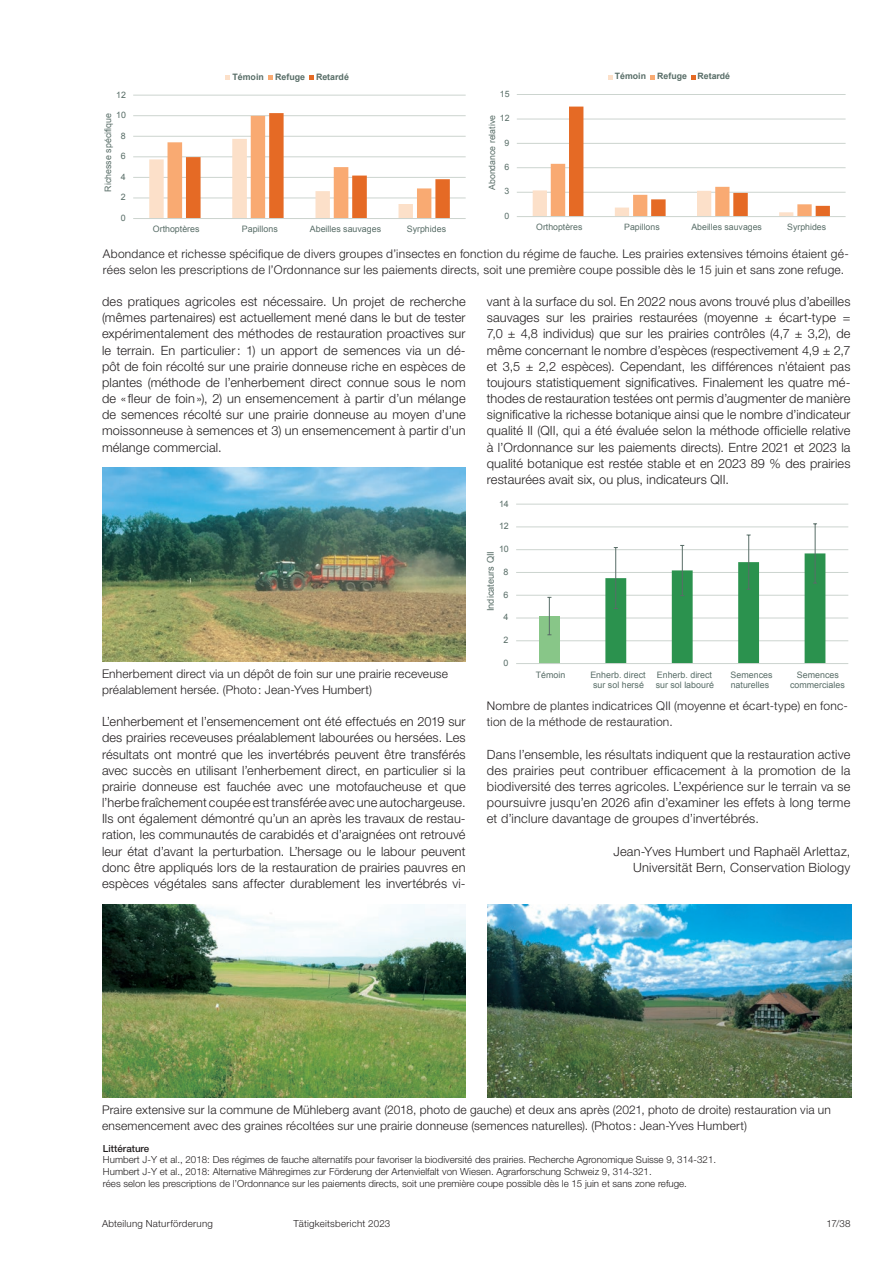
<style>
.page{position:relative;width:893px;height:1263px;background:#fff}
.page>*{position:absolute;margin:0;border:0;box-sizing:border-box;transform-origin:0 0}
.t1{font:300 12.75px/16.2px "Helvetica Neue LT Std";letter-spacing:.015em;color:#231f20;text-align:justify}
.t2{font:12.3px "Arial";color:#000}
.t3{font:300 12px/16.2px "Helvetica Neue LT Std";letter-spacing:.015em;color:#231f20}
.t4{font:300 9.75px/11.7px "Helvetica Neue LT Std";color:#231f20}
.t5{font:300 9.75px "Helvetica Neue LT Std";letter-spacing:.025em;color:#231f20}
.t6{font:500 9.75px "Helvetica Neue LT Std";color:#231f20}
.t7{font:9.3px "Arial";color:#586d67}
.t8{font:8.85px/10.8px "Arial";color:#586d67;text-align:center}
.t9{font:700 8.85px "Arial";color:#586d67}
.t10{font:8.7px "Arial";color:#586d67}
.t11{font:700 8.7px "Arial";color:#586d67}
</style>
<div class="page">
<svg style="left:517px;top:75px;width:329px;height:142px"></svg>
<svg style="left:133px;top:75px;width:333px;height:144px"></svg>
<svg style="left:516px;top:503px;width:333px;height:161px"></svg>
<img style="left:102px;top:468px;width:364px;height:194px">
<img style="left:102px;top:904px;width:364px;height:194px">
<img style="left:488px;top:904px;width:363px;height:194px">
<p class="t8" style="left:116px;top:89px;width:11px">12</p>
<p class="t8" style="left:116px;top:110px;width:11px">10</p>
<p class="t8" style="left:103px;top:191px;width:80px;rotate:-90deg">Richesse spécifique</p>
<p class="t8" style="left:121px;top:130px;width:6px">8</p>
<p class="t8" style="left:121px;top:151px;width:6px">6</p>
<p class="t8" style="left:121px;top:171px;width:6px">4</p>
<p class="t8" style="left:121px;top:192px;width:6px">2</p>
<p class="t8" style="left:121px;top:212px;width:6px">0</p>
<p class="t9" style="left:232px;top:71px;width:33px">Témoin</p>
<p class="t9" style="left:275px;top:71px;width:75px">Refuge Retardé</p>
<p class="t8" style="left:153px;top:224px;width:48px">Orthoptères</p>
<p class="t8" style="left:242px;top:224px;width:37px">Papillons</p>
<p class="t8" style="left:310px;top:224px;width:73px">Abeilles sauvages</p>
<p class="t8" style="left:407px;top:224px;width:41px">Syrphides</p>
<p class="t10" style="left:500px;top:88px;width:11px">15</p>
<p class="t10" style="left:500px;top:112px;width:11px">12</p>
<p class="t10" style="left:486px;top:190px;width:76px;rotate:-90deg">Abondance relative</p>
<p class="t10" style="left:504px;top:137px;width:6px">9</p>
<p class="t10" style="left:504px;top:161px;width:6px">6</p>
<p class="t10" style="left:504px;top:186px;width:6px">3</p>
<p class="t10" style="left:504px;top:210px;width:6px">0</p>
<p class="t11" style="left:615px;top:71px;width:33px">Témoin</p>
<p class="t11" style="left:657px;top:71px;width:74px">Refuge Retardé</p>
<p class="t10" style="left:536px;top:222px;width:48px">Orthoptères</p>
<p class="t10" style="left:624px;top:222px;width:37px">Papillons</p>
<p class="t10" style="left:691px;top:222px;width:72px">Abeilles sauvages</p>
<p class="t10" style="left:787px;top:222px;width:40px">Syrphides</p>
<p class="t3" style="left:103px;top:245px;width:747px">Abondance et richesse spécifique de divers groupes d’insectes en fonction du régime de fauche. Les prairies extensives témoins étaient gé&shy;rées selon les prescriptions de l’Ordonnance sur les paiements directs, soit une première coupe possible dès le 15 juin et sans zone refuge.</p>
<p class="t1" style="left:102px;top:293px;width:365px">des pratiques agricoles est nécessaire. Un projet de recherche (mêmes partenaires) est actuellement mené dans le but de tester expérimentalement des méthodes de restauration proactives sur le terrain. En particulier: 1) un apport de semences via un dé&shy;pôt de foin récolté sur une prairie donneuse riche en espèces de plantes (méthode de l’enherbement direct connue sous le nom de « fleur de foin»), 2) un ensemencement à partir d’un mélange de semences récolté sur une prairie donneuse au moyen d’une moissonneuse à semences et 3) un ensemencement à partir d’un mélange commercial.</p>
<p class="t3" style="left:102px;top:665px;width:348px">Enherbement direct via un dépôt de foin sur une prairie receveuse préalablement hersée. (Photo: Jean-Yves Humbert)</p>
<p class="t1" style="left:102px;top:713px;width:365px">L’enherbement et l’ensemencement ont été effectués en 2019 sur des prairies receveuses préalablement labourées ou hersées. Les résultats ont montré que les invertébrés peuvent être transférés avec succès en utilisant l’enherbement direct, en particulier si la prairie donneuse est fauchée avec une motofaucheuse et que l’herbe fraîchement coupée est transférée avec une autochargeuse.<br>Ils ont également démontré qu’un an après les travaux de restau&shy;ration, les communautés de carabidés et d’araignées ont retrouvé leur état d’avant la perturbation. L’hersage ou le labour peuvent donc être appliqués lors de la restauration de prairies pauvres en espèces végétales sans affecter durablement les invertébrés vi-</p>
<p class="t1" style="left:487px;top:293px;width:365px">vant à la surface du sol. En 2022 nous avons trouvé plus d’abeilles sauvages sur les prairies restaurées (moyenne ± écart-type = 7,0 ± 4,8 individus) que sur les prairies contrôles (4,7 ± 3,2), de même concernant le nombre d’espèces (respectivement 4,9 ± 2,7 et 3,5 ± 2,2 espèces). Cependant, les différences n’étaient pas toujours statistiquement significatives. Finalement les quatre mé&shy;thodes de restauration testées ont permis d’augmenter de manière significative la richesse botanique ainsi que le nombre d’indicateur qualité II (QII, qui a été évaluée selon la méthode officielle relative à l’Ordonnance sur les paiements directs). Entre 2021 et 2023 la qualité botanique est restée stable et en 2023 89 % des prairies restaurées avait six, ou plus, indicateurs QII.</p>
<p class="t2" style="left:518px;top:477px;width:320px">Nombre d'indicateurs QII selon la méthode de restauration</p>
<p class="t8" style="left:499px;top:498px;width:11px">14</p>
<p class="t8" style="left:499px;top:521px;width:11px">12</p>
<p class="t8" style="left:499px;top:544px;width:11px">10</p>
<p class="t7" style="left:485px;top:611px;width:62px;rotate:-90deg">Indicateurs QII</p>
<p class="t8" style="left:503px;top:566px;width:6px">8</p>
<p class="t8" style="left:503px;top:589px;width:6px">6</p>
<p class="t8" style="left:503px;top:612px;width:6px">4</p>
<p class="t8" style="left:503px;top:635px;width:6px">2</p>
<p class="t8" style="left:503px;top:657px;width:6px">0</p>
<p class="t8" style="left:536px;top:669px;width:31px">Témoin</p>
<p class="t8" style="left:590px;top:669px;width:57px">Enherb. direct sur sol hersé</p>
<p class="t8" style="left:656px;top:669px;width:60px;text-align:left">Enherb. direct sur sol labouré</p>
<p class="t8" style="left:731px;top:669px;width:43px;text-align:left">Semences naturelles</p>
<p class="t8" style="left:790px;top:669px;width:56px">Semences commerciales</p>
<p class="t3" style="left:487px;top:697px;width:362px">Nombre de plantes indicatrices QII (moyenne et écart-type) en fonc&shy;tion de la méthode de restauration.</p>
<p class="t1" style="left:487px;top:746px;width:365px">Dans l’ensemble, les résultats indiquent que la restauration active des prairies peut contribuer efficacement à la promotion de la biodiversité des terres agricoles. L’expérience sur le terrain va se poursuivre jusqu’en 2026 afin d’examiner les effets à long terme et d’inclure davantage de groupes d’invertébrés.</p>
<p class="t1" style="left:613px;top:843px;width:238px;text-align:right">Jean-Yves Humbert und Raphaël Arlettaz,<br>Universität Bern, Conservation Biology</p>
<p class="t3" style="left:102px;top:1101px;width:730px">Praire extensive sur la commune de Mühleberg avant (2018, photo de gauche) et deux ans après (2021, photo de droite) restauration via un ensemencement avec des graines récoltées sur une prairie donneuse (semences naturelles). (Photos : Jean-Yves Humbert)</p>
<p class="t6" style="left:103px;top:1142px;width:48px">Littérature</p>
<p class="t4" style="left:103px;top:1154px;width:615px">Humbert J-Y et al., 2018: Des régimes de fauche alternatifs pour favoriser la biodiversité des prairies. Recherche Agronomique Suisse 9, 314-321.<br>Humbert J-Y et al., 2018: Alternative Mähregimes zur Förderung der Artenvielfalt von Wiesen. Agrarforschung Schweiz 9, 314-321.<br>rées selon les prescriptions de l’Ordonnance sur les paiements directs, soit une première coupe possible dès le 15 juin et sans zone refuge.</p>
<p class="t5" style="left:102px;top:1218px;width:112px">Abteilung Naturförderung</p>
<p class="t5" style="left:293px;top:1218px;width:98px">Tätigkeitsbericht 2023</p>
<p class="t4" style="left:826px;top:1218px;width:25px">17/38</p>
</div>
